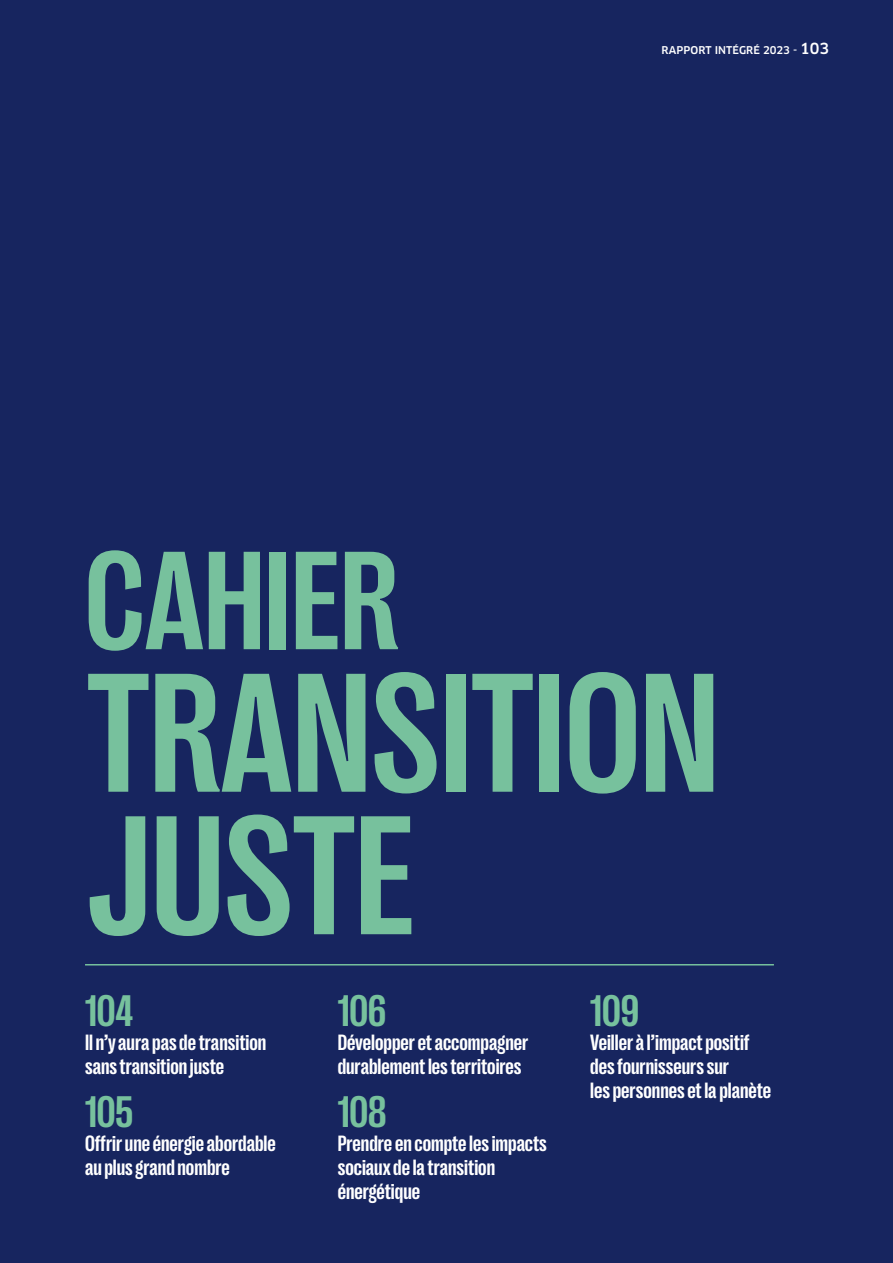
<style>
.page{position:relative;width:893px;height:1263px;background:#17255f}
.page>*{position:absolute;margin:0;border:0;box-sizing:border-box;transform-origin:0 0}
.t1{font:700 condensed 172.5px/142.5px "Right Grotesk";color:#77c19d}
.t2{font:700 condensed 142.5px "Right Grotesk";color:#77c19d}
.t3{font:700 condensed 45px "Right Grotesk";color:#77c19d}
.t4{font:700 condensed 22.5px/24px "Right Grotesk";color:#fff}
.t5{font:500 10.5px "Clan OT";letter-spacing:.01em;color:#fff}
.s1{font-size:15px}
</style>
<div class="page">
<hr style="left:85px;top:964px;width:689px;height:1px;background:#77c19d">
<p class="t5" style="left:661px;top:44px;width:169px">RAPPORT INTÉGRÉ 2023 - <span class="s1">103</span></p>
<h2 class="t2" style="left:85px;top:527px;width:315px">CAHIER</h2>
<h1 class="t1" style="left:87px;top:662px;width:633px">TRANSITION<br>JUSTE</h1>
<h3 class="t3" style="left:85px;top:987px;width:50px">104</h3>
<p class="t4" style="left:85px;top:1030px;width:183px">Il n’y aura pas de transition sans transition juste</p>
<h3 class="t3" style="left:85px;top:1088px;width:50px">105</h3>
<p class="t4" style="left:85px;top:1131px;width:192px">Offrir une énergie abordable au plus grand nombre</p>
<h3 class="t3" style="left:338px;top:987px;width:50px">106</h3>
<p class="t4" style="left:338px;top:1030px;width:192px">Développer et accompagner durablement les territoires</p>
<h3 class="t3" style="left:338px;top:1088px;width:50px">108</h3>
<p class="t4" style="left:338px;top:1131px;width:211px">Prendre en compte les impacts sociaux de la transition énergétique</p>
<h3 class="t3" style="left:590px;top:987px;width:50px">109</h3>
<p class="t4" style="left:590px;top:1030px;width:182px">Veiller à l’impact positif des fournisseurs sur<br>les personnes et la planète</p>
</div>
